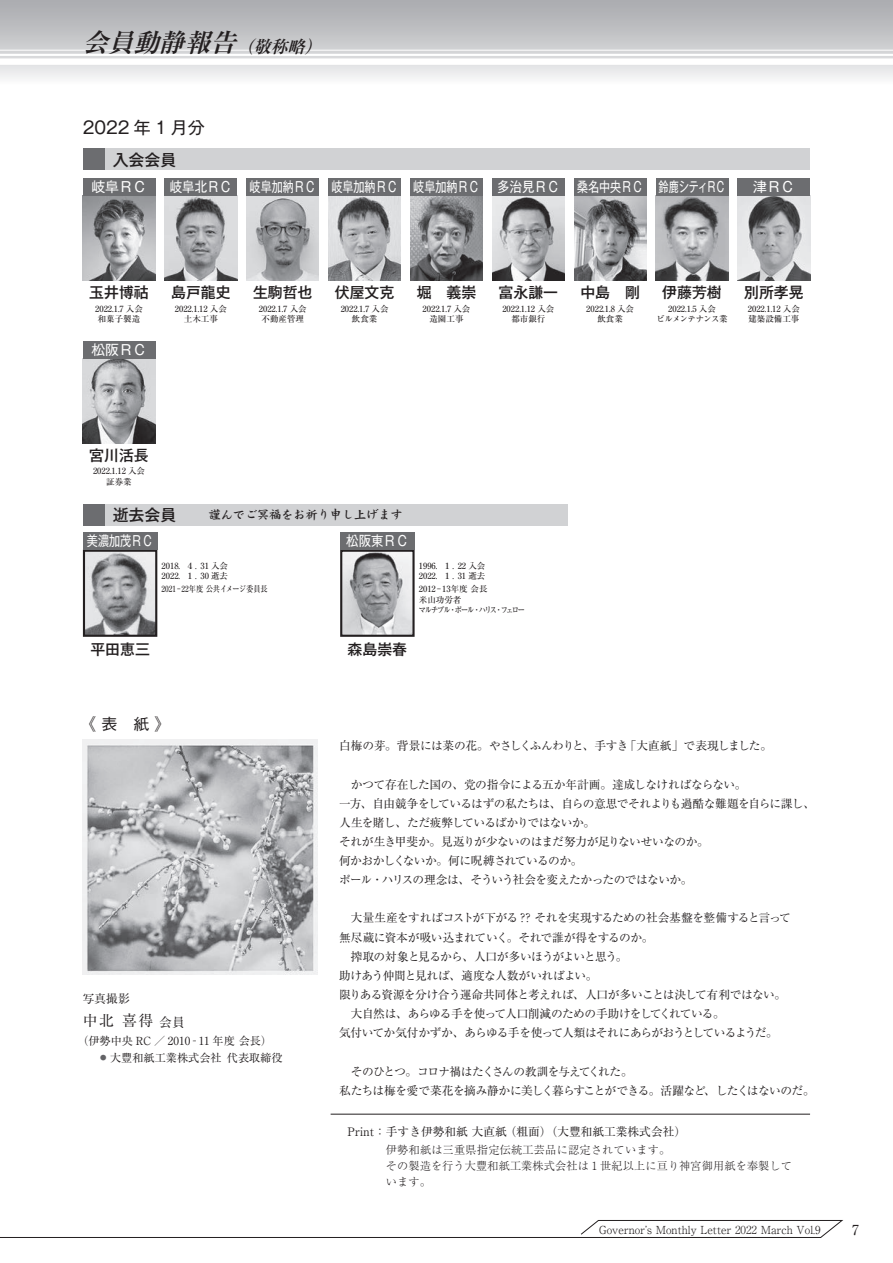
<style>
.page{position:relative;width:893px;height:1263px;background:#fff}
.page>*{position:absolute;margin:0;border:0;box-sizing:border-box;transform-origin:0 0}
.t1{font:italic 700 25.5px "Ryumin Pr 5";color:#231f20}
.t2{font:16.95px "Gothic MB101 Pr 5";color:#231f20}
.t3{font:500 15.9px "Gothic MB101 Pr 5";color:#231f20}
.t4{font:500 15.9px "Gothic BBB Pr 5";color:#231f20}
.t5{font:500 14.85px "Gothic MB101 Pr 5";color:#231f20}
.t6{font:14.85px "Ryumin Pr 5";color:#231f20}
.t7{font:13.8px "Gothic MB101 Pr 5";color:#fff;scale:.8 1}
.t8{font:13.8px "Gothic MB101 Pr 5";color:#fff;scale:.9 1}
.t9{font:13.8px "Gothic MB101 Pr 5";color:#fff}
.t10{font:13.8px "Gothic MB101 Pr 5";letter-spacing:-.06em;color:#fff;scale:.73 1}
.t11{font:13.8px "Ryumin Pr 5";color:#231f20}
.t12{font:12.75px "DF Kai Sho Std W7";letter-spacing:-.05em;color:#231f20}
.t13{font:11.7px/19.2px "Ryumin Pr 5";letter-spacing:-.045em;color:#231f20}
.t14{font:11.7px "Ryumin Pr 5";color:#231f20}
.t15{font:300 11.1px/15.9px "Ryumin Pr 5";letter-spacing:.01em;color:#231f20}
.t16{font:11.1px "Ryumin Pr 5";color:#231f20}
.t17{font:500 8.55px/10.6px "Ryumin Pr 5";color:#231f20;text-align:center}
.t18{font:500 8.55px/10.6px "Ryumin Pr 5";letter-spacing:-.05em;color:#231f20}
.t19{font:500 8.55px/10.6px "Ryumin Pr 5";letter-spacing:-.055em;color:#231f20;text-align:center}
.t20{font:500 8.55px "Ryumin Pr 5";color:#231f20;scale:.85 1}
.s1{font-size:16.95px}
.s2{font-size:12.75px}
</style>
<div class="page">
<img style="left:83px;top:740px;width:235px;height:235px">
<hr style="left:331px;top:1114px;width:479px;height:1px;background:#231f20">
<svg style="left:0;top:0;width:893px;height:79px;background:#c7c8cb"></svg>
<div style="left:0;top:58px;width:893px;height:7px;background:#fff"></div>
<hr style="left:0;top:54px;width:893px;height:2px;background:#fff">
<hr style="left:0;top:50px;width:893px;height:1px;background:#fff">
<svg style="left:0;top:1220px;width:844px;height:18px"></svg>
<div style="left:104px;top:149px;width:706px;height:21px;background:#d1d2d4"></div>
<div style="left:83px;top:149px;width:21px;height:21px;background:#6c6d70"></div>
<img style="left:328px;top:196px;width:73px;height:85px">
<div style="left:328px;top:179px;width:73px;height:17px;background:#6c6d70"></div>
<img style="left:656px;top:196px;width:72px;height:85px">
<div style="left:656px;top:179px;width:72px;height:17px;background:#6c6d70"></div>
<img style="left:738px;top:196px;width:72px;height:85px">
<div style="left:738px;top:179px;width:72px;height:17px;background:#6c6d70"></div>
<img style="left:83px;top:358px;width:72px;height:85px">
<div style="left:83px;top:341px;width:72px;height:17px;background:#6c6d70"></div>
<img style="left:574px;top:196px;width:72px;height:85px">
<div style="left:574px;top:179px;width:72px;height:17px;background:#6c6d70"></div>
<img style="left:165px;top:196px;width:72px;height:85px">
<div style="left:165px;top:179px;width:72px;height:17px;background:#6c6d70"></div>
<img style="left:83px;top:196px;width:72px;height:85px">
<div style="left:83px;top:179px;width:72px;height:17px;background:#6c6d70"></div>
<img style="left:86px;top:553px;width:68px;height:81px">
<div style="left:83px;top:550px;width:74px;height:87px;border:2px solid #231f20"></div>
<img style="left:343px;top:553px;width:69px;height:81px">
<div style="left:340px;top:550px;width:75px;height:87px;border:2px solid #231f20"></div>
<div style="left:83px;top:533px;width:74px;height:17px;background:#6c6d70"></div>
<div style="left:340px;top:533px;width:75px;height:17px;background:#6c6d70"></div>
<div style="left:104px;top:504px;width:464px;height:21px;background:#d1d2d4"></div>
<div style="left:83px;top:504px;width:21px;height:21px;background:#6c6d70"></div>
<img style="left:492px;top:196px;width:72px;height:85px">
<div style="left:492px;top:179px;width:72px;height:17px;background:#6c6d70"></div>
<img style="left:410px;top:196px;width:73px;height:85px">
<div style="left:410px;top:179px;width:73px;height:17px;background:#6c6d70"></div>
<img style="left:247px;top:196px;width:72px;height:85px">
<div style="left:247px;top:179px;width:72px;height:17px;background:#6c6d70"></div>
<h1 class="t1" style="left:82px;top:22px;width:247px">会員動静報告<span class="s1">（敬称略）</span></h1>
<h2 class="t2" style="left:83px;top:113px;width:124px">2022 年 1 月分</h2>
<h3 class="t3" style="left:113px;top:146px;width:65px">入会会員</h3>
<p class="t9" style="left:91px;top:176px;width:57px">岐阜ＲＣ</p>
<p class="t8" style="left:170px;top:176px;width:71px">岐阜北ＲＣ</p>
<p class="t7" style="left:250px;top:176px;width:84px">岐阜加納ＲＣ</p>
<p class="t7" style="left:331px;top:176px;width:84px">岐阜加納ＲＣ</p>
<p class="t7" style="left:413px;top:176px;width:84px">岐阜加納ＲＣ</p>
<p class="t8" style="left:497px;top:176px;width:71px">多治見ＲＣ</p>
<p class="t7" style="left:577px;top:176px;width:84px">桑名中央ＲＣ</p>
<p class="t10" style="left:659px;top:176px;width:93px">鈴鹿シティＲＣ</p>
<p class="t9" style="left:753px;top:176px;width:43px">津ＲＣ</p>
<p class="t5" style="left:89px;top:280px;width:61px">玉井博祜</p>
<p class="t17" style="left:95px;top:302px;width:49px">2022.1.7 入会和菓子製造</p>
<p class="t9" style="left:91px;top:338px;width:57px">松阪ＲＣ</p>
<p class="t5" style="left:171px;top:280px;width:61px">島戸龍史</p>
<p class="t17" style="left:175px;top:302px;width:54px">2022.1.12 入会土木工事</p>
<p class="t5" style="left:253px;top:280px;width:61px">生駒哲也</p>
<p class="t17" style="left:259px;top:302px;width:49px">2022.1.7 入会不動産管理</p>
<p class="t5" style="left:335px;top:280px;width:61px">伏屋文克</p>
<p class="t17" style="left:341px;top:302px;width:49px">2022.1.7 入会飲食業</p>
<p class="t5" style="left:417px;top:280px;width:61px">堀　義崇</p>
<p class="t17" style="left:423px;top:302px;width:49px">2022.1.7 入会造園工事</p>
<p class="t5" style="left:499px;top:280px;width:61px">富永謙一</p>
<p class="t17" style="left:502px;top:302px;width:54px">2022.1.12 入会都市銀行</p>
<p class="t5" style="left:580px;top:280px;width:61px">中島　剛</p>
<p class="t17" style="left:586px;top:302px;width:49px">2022.1.8 入会飲食業</p>
<p class="t5" style="left:662px;top:280px;width:61px">伊藤芳樹</p>
<p class="t19" style="left:657px;top:302px;width:72px">2022.1.5 入会<br>ビルメンテナンス業</p>
<p class="t5" style="left:744px;top:280px;width:61px">別所孝晃</p>
<p class="t17" style="left:748px;top:302px;width:54px;text-align:left">2022.1.12 入会建築設備工事</p>
<p class="t5" style="left:89px;top:443px;width:61px">宮川活長</p>
<p class="t17" style="left:93px;top:465px;width:54px">2022.1.12 入会証券業</p>
<h3 class="t3" style="left:113px;top:501px;width:65px">逝去会員</h3>
<p class="t12" style="left:208px;top:508px;width:196px">謹んでご冥福をお祈り申し上げます</p>
<p class="t7" style="left:87px;top:530px;width:84px">美濃加茂ＲＣ</p>
<p class="t8" style="left:346px;top:530px;width:71px">松阪東ＲＣ</p>
<p class="t17" style="left:162px;top:560px;width:68px;text-align:left">2018. ４. 31 入会<br>2022. １. 30 逝去</p>
<p class="t20" style="left:162px;top:582px;width:126px">2021−22年度 公共イメージ委員長</p>
<p class="t5" style="left:90px;top:637px;width:61px">平田恵三</p>
<p class="t5" style="left:348px;top:637px;width:61px">森島崇春</p>
<p class="t17" style="left:419px;top:560px;width:68px;text-align:left">1996. １. 22 入会<br>2022. １. 31 逝去</p>
<p class="t18" style="left:419px;top:583px;width:108px">2012−13年度 会長<br>米山功労者<br>マルチプル・ポール・ハリス・フェロー</p>
<h3 class="t4" style="left:80px;top:711px;width:92px">《 表　紙 》</h3>
<p class="t13" style="left:83px;top:988px;width:48px">写真撮影</p>
<p class="t6" style="left:83px;top:1009px;width:103px">中北 喜得<span class="s2">会員</span></p>
<p class="t16" style="left:77px;top:1032px;width:196px">（伊勢中央 RC ／ 2010 − 11 年度 会長）</p>
<p class="t16" style="left:100px;top:1049px;width:184px"><sup>●</sup> 大豐和紙工業株式会社 代表取締役</p>
<p class="t13" style="left:339px;top:735px;width:434px">白梅の芽。背景には菜の花。やさしくふんわりと、手すき「大直紙」で表現しました。</p>
<p class="t13" style="left:339px;top:774px;width:477px">　かつて存在した国の、党の指令による五か年計画。達成しなければならない。<br>一方、自由競争をしているはずの私たちは、自らの意思でそれよりも過酷な難題を自らに課し、人生を賭し、ただ疲弊しているばかりではないか。<br>それが生き甲斐か。見返りが少ないのはまだ努力が足りないせいなのか。<br>何かおかしくないか。何に呪縛されているのか。<br>ポール・ハリスの理念は、そういう社会を変えたかったのではないか。</p>
<p class="t13" style="left:339px;top:908px;width:453px">　大量生産をすればコストが下がる ?? それを実現するための社会基盤を整備すると言って無尽蔵に資本が吸い込まれていく。それで誰が得をするのか。<br>　搾取の対象と見るから、人口が多いほうがよいと思う。<br>助けあう仲間と見れば、適度な人数がいればよい。<br>限りある資源を分け合う運命共同体と考えれば、人口が多いことは決して有利ではない。　大自然は、あらゆる手を使って人口削減のための手助けをしてくれている。<br>気付いてか気付かずか、あらゆる手を使って人類はそれにあらがおうとしているようだ。</p>
<p class="t13" style="left:339px;top:1061px;width:477px">　そのひとつ。コロナ禍はたくさんの教訓を与えてくれた。<br>私たちは梅を愛で菜花を摘み静かに美しく暮らすことができる。活躍など、したくはないのだ。</p>
<p class="t14" style="left:348px;top:1122px;width:340px">Print：手すき伊勢和紙 大直紙 （粗面）（大豐和紙工業株式会社）</p>
<p class="t15" style="left:386px;top:1141px;width:408px">伊勢和紙は三重県指定伝統工芸品に認定されています。<br>その製造を行う大豐和紙工業株式会社は 1 世紀以上に亘り神宮御用紙を奉製しています。</p>
<p class="t15" style="left:599px;top:1221px;width:223px">Governorʼs Monthly Letter 2022 March Vol.9</p>
<p class="t11" style="left:852px;top:1219px;width:8px">7</p>
</div>
